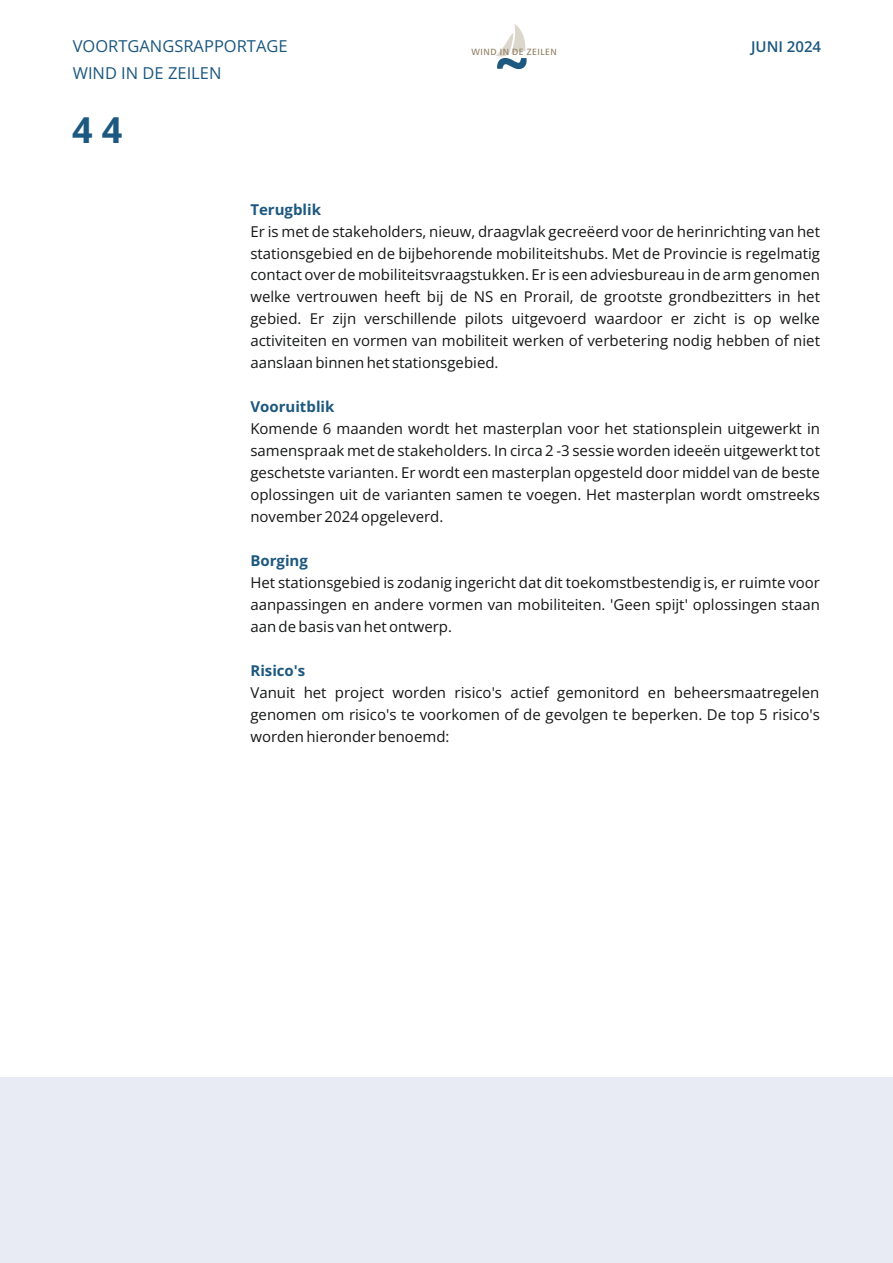
<style>
.page{position:relative;width:893px;height:1263px;background:#fff}
.page>*{position:absolute;margin:0;border:0;box-sizing:border-box;transform-origin:0 0}
.t1{font:16.5px "Open Sans";color:#1c587f}
.t2{font:15px/22px "Open Sans";color:#151616;text-align:justify}
.t3{font:700 15px "Open Sans";color:#1c587f}
.t4{font:600 15px "Open Sans";color:#1c587f}
.t5{font:9px "Humanist 777 BT Roman B";letter-spacing:.06em;color:#8b7859}
</style>
<div class="page">
<div style="left:0;top:1078px;width:893px;height:185px;background:#e8ebf3"></div>
<svg style="left:496px;top:24px;width:31px;height:45px"></svg>
<p class="t1" style="left:73px;top:35px;width:216px">VOORTGANGSRAPPORTAGE</p>
<p class="t5" style="left:472px;top:48px;width:87px">WIND IN DE ZEILEN</p>
<p class="t4" style="left:751px;top:36px;width:72px">JUNI 2024</p>
<p class="t1" style="left:73px;top:62px;width:150px">WIND IN DE ZEILEN</p>
<h3 class="t3" style="left:250px;top:198px;width:72px">Terugblik</h3>
<p class="t2" style="left:250px;top:220px;width:571px">Er is met de stakeholders, nieuw, draagvlak gecre-erd voor de herinrichting van het stationsgebied en de bijbehorende mobiliteitshubs. Met de Provincie is regelmatig contact over de mobiliteitsvraagstukken. Er is een adviesbureau in de arm genomen welke vertrouwen heeft bij de NS en Prorail, de grootste grondbezitters in het gebied. Er zijn verschillende pilots uitgevoerd waardoor er zicht is op welke activiteiten en vormen van mobiliteit werken of verbetering nodig hebben of niet aanslaan binnen het stationsgebied.</p>
<h3 class="t3" style="left:250px;top:396px;width:86px">Vooruitblik</h3>
<p class="t2" style="left:250px;top:417px;width:571px">Komende 6 maanden wordt het masterplan voor het stationsplein uitgewerkt in samenspraak met de stakeholders. In circa 2 -3 sessie worden idee-n uitgewerkt tot geschetste varianten. Er wordt een masterplan opgesteld door middel van de beste oplossingen uit de varianten samen te voegen. Het masterplan wordt omstreeks november 2024 opgeleverd.</p>
<h3 class="t3" style="left:250px;top:550px;width:59px">Borging</h3>
<p class="t2" style="left:250px;top:571px;width:571px">Het stationsgebied is zodanig ingericht dat dit toekomstbestendig is, er ruimte voor aanpassingen en andere vormen van mobiliteiten. 'Geen spijt' oplossingen staan aan de basis van het ontwerp.</p>
<h3 class="t3" style="left:250px;top:660px;width:56px">Risico's</h3>
<p class="t2" style="left:250px;top:681px;width:571px">Vanuit het project worden risico's actief gemonitord en beheersmaatregelen genomen om risico's te voorkomen of de gevolgen te beperken. De top 5 risico's worden hieronder benoemd:</p>
</div>
